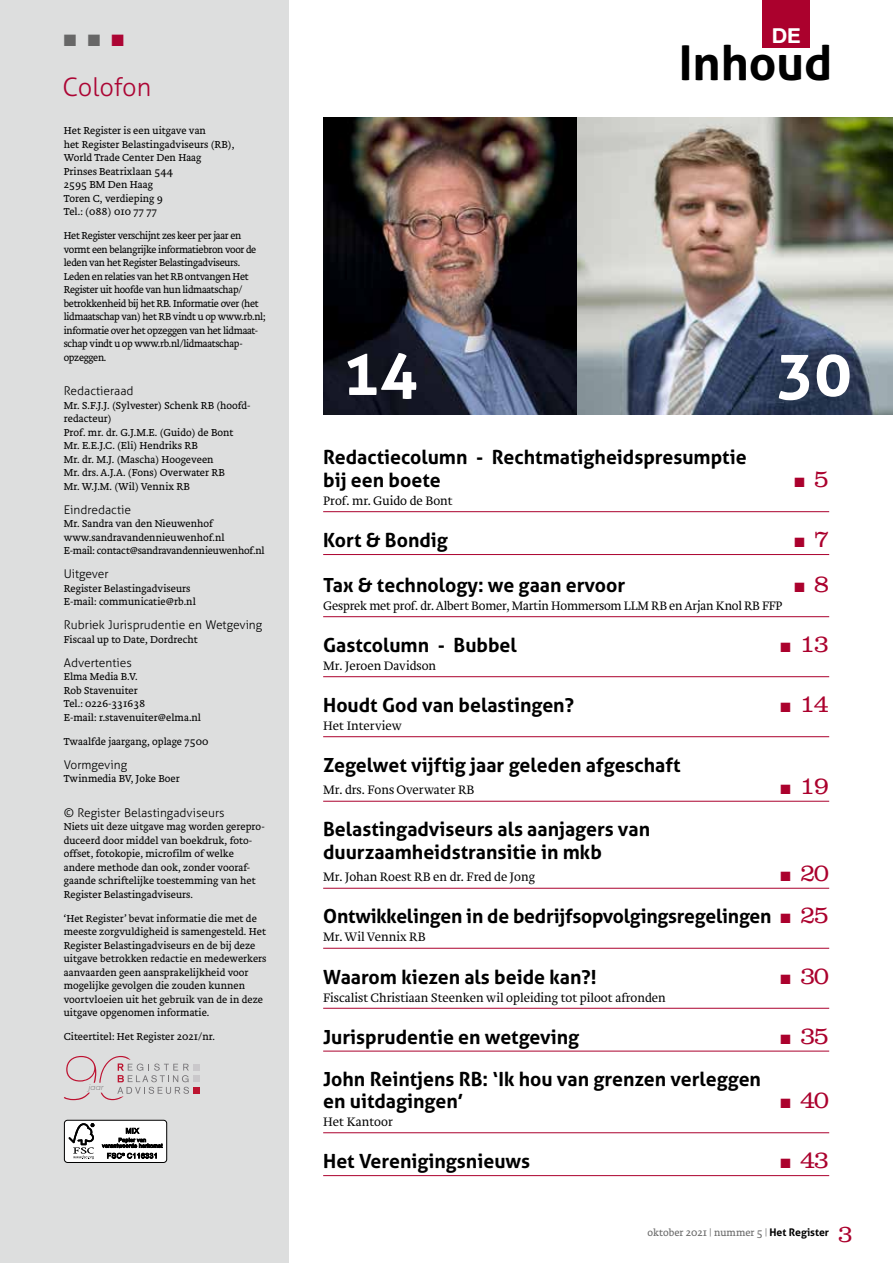
<style>
.page{position:relative;width:893px;height:1263px;background:#fff}
.page>*{position:absolute;margin:0;border:0;box-sizing:border-box;transform-origin:0 0}
.t1{font:700 63px "Aller";color:#fff}
.t2{font:700 48px "Aller";color:#000}
.t3{font:300 25.5px "Aller";letter-spacing:-.005em;color:#ac0534}
.t4{font:300 25.2px "Clarendon LT Std";letter-spacing:-.06em;color:#ab012d}
.t5{font:300 24.75px "Clarendon LT Std";color:#ab012d}
.t6{font:21px "Alte Haas Grotesk Bold";color:#fff}
.t7{font:700 19.5px/22.5px "Aller";color:#000}
.t8{font:16.5px "Zapf Dingbats ITC";color:#676767}
.t9{font:300 12.75px "Brioni Std";color:#000}
.t10{font:300 12px "Aller";color:#000}
.t11{font:300 10.5px/13.5px "Brioni Text Std";color:#000}
.t12{font:300 10.5px/13.5px "Brioni Text Std";letter-spacing:-.03em;color:#000}
.t13{font:300 10.5px "Brioni Text Std";color:#676767}
.t14{font:italic 300 7.65px "Montserrat";color:#777477}
.s1{color:#ac0534}
.s2{color:#ab012d}
.s3{font-family:"Clarendon LT Std";font-weight:300;font-size:25.2px;color:#ab012d}
.s4{font-family:"Aller";font-weight:700;color:#000}
</style>
<div class="page">
<div style="left:0;top:0;width:289px;height:1263px;background:#dddede"></div>
<div style="left:193px;top:1087px;width:7px;height:7px;background:#bc1430"></div>
<div style="left:193px;top:1075px;width:7px;height:7px;background:#cac8cb"></div>
<div style="left:193px;top:1064px;width:7px;height:6px;background:#cac8cb"></div>
<svg style="left:64px;top:1056px;width:125px;height:44px"></svg>
<div style="left:64px;top:1120px;width:103px;height:42px;background:#fff;border-radius:3px"></div>
<div style="left:64px;top:1120px;width:103px;height:43px;border:1px solid #000;border-radius:3px"></div>
<svg style="left:69px;top:1123px;width:25px;height:36px"></svg>
<svg style="left:102px;top:1127px;width:61px;height:31px"></svg>
<hr style="left:323px;top:511px;width:506px;height:1px;background:#ab012d">
<hr style="left:323px;top:554px;width:506px;height:1px;background:#ab012d">
<hr style="left:323px;top:616px;width:506px;height:1px;background:#ab012d">
<hr style="left:323px;top:676px;width:506px;height:1px;background:#ab012d">
<hr style="left:323px;top:736px;width:506px;height:1px;background:#ab012d">
<hr style="left:323px;top:801px;width:506px;height:1px;background:#ab012d">
<hr style="left:323px;top:888px;width:506px;height:1px;background:#ab012d">
<hr style="left:323px;top:948px;width:506px;height:1px;background:#ab012d">
<hr style="left:323px;top:1008px;width:506px;height:1px;background:#ab012d">
<hr style="left:323px;top:1051px;width:506px;height:1px;background:#ab012d">
<hr style="left:323px;top:1132px;width:506px;height:1px;background:#ab012d">
<hr style="left:323px;top:1175px;width:506px;height:1px;background:#ab012d">
<img style="left:576px;top:117px;width:317px;height:297px">
<img style="left:323px;top:117px;width:253px;height:297px">
<div style="left:763px;top:0;width:47px;height:47px;background:#ab012d"></div>
<h3 class="t8" style="left:64px;top:33px;width:62px">■■<span class="s1">■</span></h3>
<h3 class="t3" style="left:62px;top:72px;width:91px">Colofon</h3>
<p class="t11" style="left:64px;top:124px;width:172px">Het Register is een uitgave van<br>het Register Belastingadviseurs (RB),<br>World Trade Center Den Haag<br>Prinses Beatrixlaan 544<br>2595 BM Den Haag<br>Toren C, verdieping 9<br>Tel.: (088) 010 77 77</p>
<p class="t12" style="left:64px;top:229px;width:203px">Het Register verschijnt zes keer per jaar en vormt een belangrijke informatiebron voor de leden van het Register Belastingadviseurs.<br>Leden en relaties van het RB ontvangen Het Register uit hoofde van hun lidmaatschap/ betrokkenheid bij het RB. Informatie over (het lidmaatschap van) het RB vindt u op www.rb.nl; informatie over het opzeggen van het lidmaat&shy;schap vindt u op www.rb.nl/lidmaatschap&shy;opzeggen.</p>
<p class="t10" style="left:64px;top:384px;width:71px">Redactieraad</p>
<p class="t11" style="left:64px;top:399px;width:188px">Mr. S.F.J.J. (Sylvester) Schenk RB (hoofd&shy;redacteur)<br>Prof. mr. dr. G.J.M.E. (Guido) de Bont<br>Mr. E.E.J.C. (Eli) Hendriks RB<br>Mr. dr. M.J. (Mascha) Hoogeveen<br>Mr. drs. A.J.A. (Fons) Overwater RB<br>Mr. W.J.M. (Wil) Vennix RB</p>
<p class="t10" style="left:64px;top:502px;width:69px">Eindredactie</p>
<p class="t11" style="left:64px;top:517px;width:202px">Mr. Sandra van den Nieuwenhof www.sandravandennieuwenhof.nl<br>E-mail: contact@sandravandennieuwenhof.nl</p>
<p class="t10" style="left:64px;top:567px;width:47px">Uitgever</p>
<p class="t11" style="left:64px;top:582px;width:134px">Register Belastingadviseurs<br>E-mail: communicatie@rb.nl</p>
<p class="t10" style="left:64px;top:618px;width:200px">Rubriek Jurisprudentie en Wetgeving</p>
<p class="t11" style="left:64px;top:633px;width:136px">Fiscaal up to Date, Dordrecht</p>
<p class="t10" style="left:64px;top:655px;width:70px">Advertenties</p>
<p class="t11" style="left:64px;top:670px;width:139px">Elma Media B.V.<br>Rob Stavenuiter<br>Tel.: 0226-331638<br>E-mail: r.stavenuiter@elma.nl</p>
<p class="t11" style="left:64px;top:735px;width:146px">Twaalfde jaargang, oplage 7500</p>
<p class="t10" style="left:64px;top:757px;width:65px">Vormgeving</p>
<p class="t11" style="left:64px;top:772px;width:117px">Twinmedia BV, Joke Boer</p>
<p class="t10" style="left:64px;top:805px;width:162px">© Register Belastingadviseurs</p>
<p class="t11" style="left:64px;top:820px;width:203px">Niets uit deze uitgave mag worden gerepro&shy;duceerd door middel van boekdruk, foto&shy;offset, fotokopie, microfilm of welke andere methode dan ook, zonder vooraf&shy;gaande schriftelijke toestemming van het Register Belastingadviseurs.</p>
<p class="t11" style="left:64px;top:912px;width:204px">‘Het Register’ bevat informatie die met de meeste zorgvuldigheid is samengesteld. Het Register Belastingadviseurs en de bij deze uitgave betrokken redactie en medewerkers aanvaarden geen aansprakelijkheid voor mogelijke gevolgen die zouden kunnen voortvloeien uit het gebruik van de in deze uitgave opgenomen informatie.</p>
<p class="t11" style="left:64px;top:1030px;width:153px">Citeertitel: Het Register 2021/nr.</p>
<p class="t14" style="left:88px;top:1082px;width:17px">jaar</p>
<h3 class="t6" style="left:772px;top:22px;width:31px">DE</h3>
<h1 class="t1" style="left:342px;top:334px;width:77px">14</h1>
<h2 class="t2" style="left:679px;top:33px;width:155px">Inhoud</h2>
<h1 class="t1" style="left:776px;top:335px;width:77px">30</h1>
<h3 class="t7" style="left:323px;top:446px;width:425px">Redactiecolumn - Rechtmatigheidspresumptie bij een boete</h3>
<h3 class="t4" style="left:794px;top:464px;width:36px">■ 5</h3>
<p class="t9" style="left:323px;top:492px;width:131px">Prof. mr. Guido de Bont</p>
<h3 class="t7" style="left:323px;top:529px;width:126px">Kort &amp; Bondig</h3>
<h3 class="t4" style="left:794px;top:524px;width:36px">■ 7</h3>
<h3 class="t7" style="left:323px;top:574px;width:304px">Tax &amp; technology: we gaan ervoor</h3>
<h3 class="t4" style="left:794px;top:569px;width:36px">■ 8</h3>
<p class="t9" style="left:323px;top:597px;width:461px">Gesprek met prof. dr. Albert Bomer, Martin Hommersom LLM RB en Arjan Knol RB FFP</p>
<h3 class="t7" style="left:323px;top:634px;width:195px">Gastcolumn - Bubbel</h3>
<h3 class="t4" style="left:780px;top:629px;width:50px">■ 13</h3>
<p class="t9" style="left:323px;top:657px;width:115px">Mr. Jeroen Davidson</p>
<h3 class="t7" style="left:323px;top:694px;width:252px">Houdt God van belastingen?</h3>
<h3 class="t4" style="left:780px;top:689px;width:50px">■ 14</h3>
<p class="t9" style="left:323px;top:717px;width:80px">Het Interview</p>
<h3 class="t7" style="left:323px;top:754px;width:359px">Zegelwet vijftig jaar geleden afgeschaft</h3>
<p class="t9" style="left:323px;top:782px;width:153px">Mr. drs. Fons Overwater RB</p>
<h3 class="t4" style="left:780px;top:771px;width:50px">■ 19</h3>
<h3 class="t7" style="left:323px;top:818px;width:329px">Belastingadviseurs als aanjagers van duurzaamheidstransitie in mkb</h3>
<p class="t9" style="left:323px;top:869px;width:213px">Mr. Johan Roest RB en dr. Fred de Jong</p>
<h3 class="t4" style="left:780px;top:858px;width:50px">■ 20</h3>
<h3 class="t7" style="left:323px;top:905px;width:507px">Ontwikkelingen in de bedrijfsopvolgingsregelingen <span class="s2">■</span> <span class="s3">25</span></h3>
<p class="t9" style="left:323px;top:929px;width:104px">Mr. Wil Vennix RB</p>
<h3 class="t7" style="left:323px;top:965px;width:275px">Waarom kiezen als beide kan?!</h3>
<h3 class="t4" style="left:780px;top:960px;width:50px">■ 30</h3>
<p class="t9" style="left:323px;top:989px;width:344px">Fiscalist Christiaan Steenken wil opleiding tot piloot afronden</p>
<h3 class="t7" style="left:323px;top:1025px;width:258px">Jurisprudentie en wetgeving</h3>
<h3 class="t4" style="left:780px;top:1020px;width:50px">■ 35</h3>
<h3 class="t7" style="left:323px;top:1067px;width:439px">John Reintjens RB: ‘Ik hou van grenzen verleggen en uitdagingen’</h3>
<h3 class="t4" style="left:780px;top:1085px;width:50px">■ 40</h3>
<p class="t9" style="left:323px;top:1113px;width:71px">Het Kantoor</p>
<h3 class="t7" style="left:323px;top:1150px;width:208px">Het Verenigingsnieuws</h3>
<h3 class="t4" style="left:780px;top:1145px;width:50px">■ 43</h3>
<p class="t13" style="left:648px;top:1225px;width:183px">oktober 2021 | nummer 5 | <span class="s4">Het Register</span></p>
<h3 class="t5" style="left:838px;top:1219px;width:17px">3</h3>
</div>
